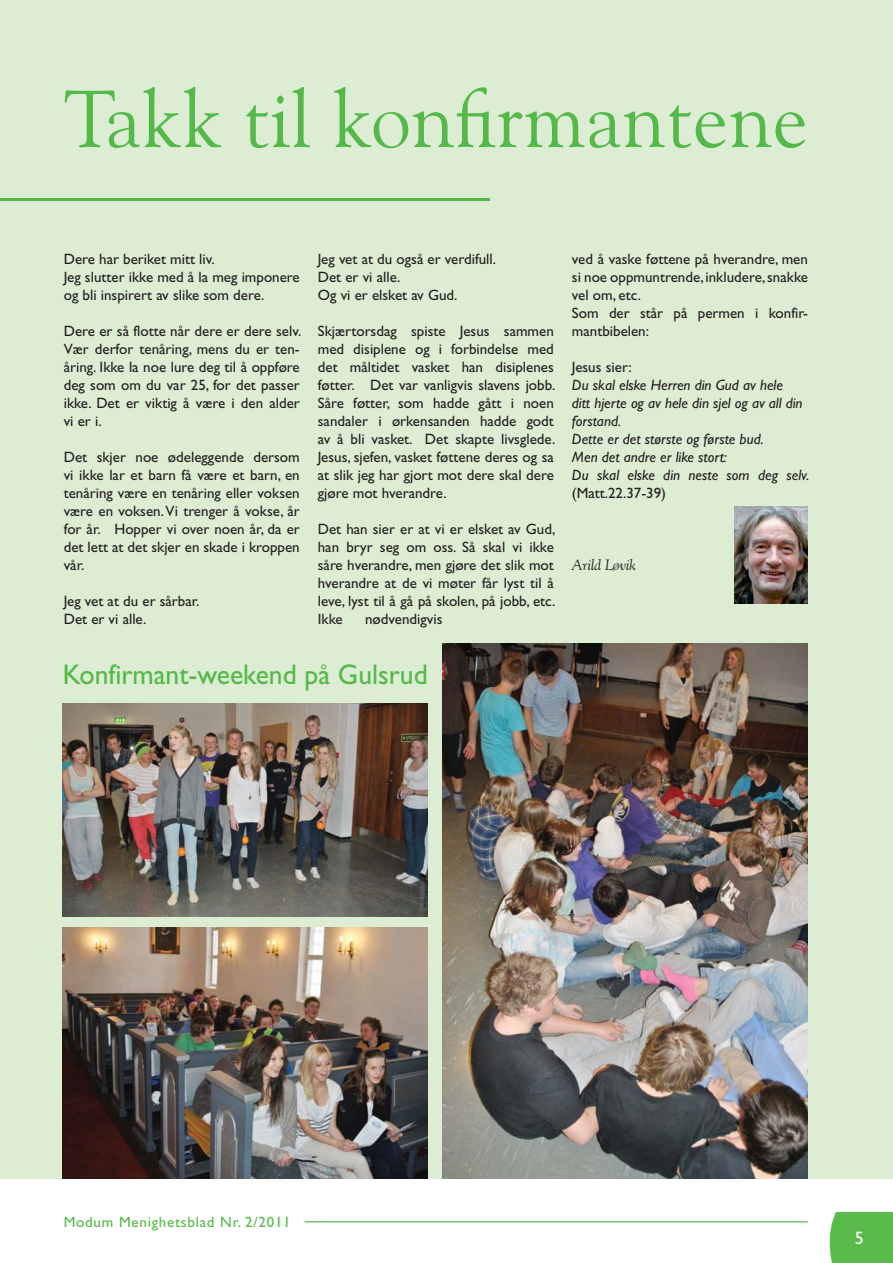
<style>
.page{position:relative;width:893px;height:1263px;background:#fff}
.page>*{position:absolute;margin:0;border:0;box-sizing:border-box;transform-origin:0 0}
.t1{font:81px "Goudy Old Style BT";letter-spacing:.01em;color:#54b948}
.t2{font:28.5px "Gill Sans";color:#54b948}
.t3{font:18px "Gill Sans";color:#fff}
.t4{font:15px/18px "Gill Sans";color:#231f20}
.t5{font:italic 15px/18px "Gill Sans";color:#231f20}
.t6{font:15px "Gill Sans";letter-spacing:.05em;color:#54b948}
.t7{font:italic 15px "Goudy Old Style BT";color:#231f20}
</style>
<div class="page">
<div style="left:830px;top:1212px;width:63px;height:51px;background:#5aba4b"></div>
<hr style="left:304px;top:1221px;width:504px;height:1px;background:#54b948">
<div style="left:0;top:0;width:893px;height:1179px;background:#dcedd4"></div>
<hr style="left:0;top:198px;width:490px;height:3px;background:#54b948">
<img style="left:734px;top:506px;width:74px;height:98px">
<img style="left:442px;top:643px;width:366px;height:536px">
<img style="left:63px;top:704px;width:364px;height:213px">
<img style="left:63px;top:928px;width:364px;height:250px">
<h1 class="t1" style="left:64px;top:86px;width:746px">Takk til konfirmantene</h1>
<p class="t4" style="left:64px;top:252px;width:238px">Dere har beriket mitt liv.<br>Jeg slutter ikke med å la meg imponere og bli inspirert av slike som dere.</p>
<p class="t4" style="left:64px;top:324px;width:239px;text-align:justify">Dere er så flotte når dere er dere selv.<br>Vær derfor tenåring, mens du er ten&shy;åring. Ikke la noe lure deg til å oppføre deg som om du var 25, for det passer ikke. Det er viktig å være i den alder vi er i.</p>
<p class="t4" style="left:64px;top:450px;width:238px;text-align:justify">Det skjer noe ødeleggende dersom vi ikke lar et barn få være et barn, en tenåring være en tenåring eller voksen være en voksen. Vi trenger å vokse, år for år. Hopper vi over noen år, da er det lett at det skjer en skade i kroppen vår.</p>
<p class="t4" style="left:64px;top:594px;width:137px">Jeg vet at du er sårbar.<br>Det er vi alle.</p>
<p class="t4" style="left:318px;top:252px;width:180px">Jeg vet at du også er verdifull.<br>Det er vi alle.<br>Og vi er elsket av Gud.</p>
<p class="t4" style="left:318px;top:324px;width:239px;text-align:justify">Skjærtorsdag spiste Jesus sammen med disiplene og i forbindelse med det måltidet vasket han disiplenes føtter. Det var vanligvis slavens jobb.<br>Såre føtter, som hadde gått i noen sandaler i ørkensanden hadde godt av å bli vasket. Det skapte livsglede.<br>Jesus, sjefen, vasket føttene deres og sa at slik jeg har gjort mot dere skal dere gjøre mot hverandre.</p>
<p class="t4" style="left:318px;top:522px;width:239px;text-align:justify">Det han sier er at vi er elsket av Gud, han bryr seg om oss. Så skal vi ikke såre hverandre, men gjøre det slik mot hverandre at de vi møter får lyst til å leve, lyst til å gå på skolen, på jobb, etc.<br>Ikke</p>
<p class="t4" style="left:365px;top:612px;width:79px">nødvendigvis</p>
<h2 class="t2" style="left:63px;top:664px;width:366px">Konfirmant-weekend på Gulsrud</h2>
<p class="t4" style="left:572px;top:252px;width:238px">ved å vaske føttene på hverandre, men si noe oppmuntrende, inkludere, snakke vel om, etc.<br>Som der står på permen i konfir&shy;mantbibelen:</p>
<p class="t4" style="left:572px;top:360px;width:61px">Jesus sier:</p>
<p class="t5" style="left:572px;top:378px;width:239px">Du skal elske Herren din Gud av hele<br>ditt hjerte og av hele din sjel og av all din forstand.<br>Dette er det største og første bud.<br>Men det andre er like stort:<br>Du skal elske din neste som deg selv.</p>
<p class="t4" style="left:572px;top:486px;width:96px">(Matt.22.37-39)</p>
<p class="t7" style="left:572px;top:558px;width:66px">Arild Løvik</p>
<p class="t6" style="left:64px;top:1216px;width:229px">Modum Menighetsblad Nr. 2/2011</p>
<p class="t3" style="left:855px;top:1231px;width:10px">5</p>
</div>
